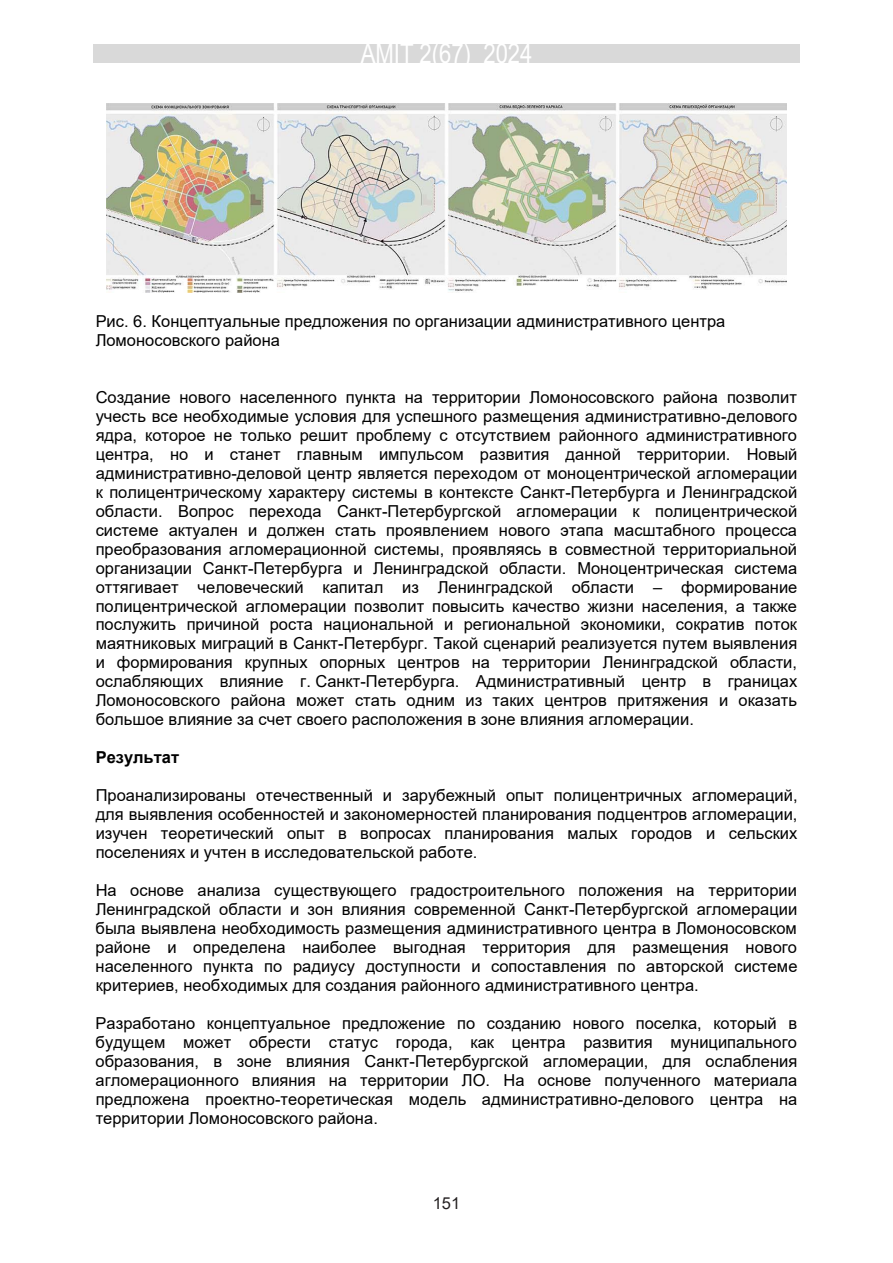
<style>
.page{position:relative;width:893px;height:1263px;background:#fff}
.page>*{position:absolute;margin:0;border:0;box-sizing:border-box;transform-origin:0 0}
.t1{font:27px "Arial Narrow";color:#fff}
.t2{font:16.5px/19px "Arial";color:#000;text-align:justify}
.t3{font:700 16.5px "Arial";color:#000}
.t4{font:16.5px "Arial";color:#231f20}
</style>
<div class="page">
<div style="left:93px;top:44px;width:707px;height:19px;background:#d9d9d9"></div>
<img style="left:106px;top:104px;width:681px;height:188px">
<h1 class="t1" style="left:361px;top:34px;width:173px">AMIT 2(67) 2024</h1>
<p class="t2" style="left:96px;top:311px;width:631px">Рис. 6. Концептуальные предложения по организации административного центра<br>Ломоносовского района</p>
<p class="t2" style="left:96px;top:387px;width:703px">Создание нового населенного пункта на территории Ломоносовского района позволит учесть все необходимые условия для успешного размещения административно-делового ядра, которое не только решит проблему с отсутствием районного административного центра, но и станет главным импульсом развития данной территории. Новый административно-деловой центр является переходом от моноцентрической агломерации к полицентрическому характеру системы в контексте Санкт-Петербурга и Ленинградской области. Вопрос перехода Санкт-Петербургской агломерации к полицентрической системе актуален и должен стать проявлением нового этапа масштабного процесса преобразования агломерационной системы, проявляясь в совместной территориальной организации Санкт-Петербурга и Ленинградской области. Моноцентрическая система оттягивает человеческий капитал из Ленинградской области – формирование полицентрической агломерации позволит повысить качество жизни населения, а также послужить причиной роста национальной и региональной экономики, сократив поток маятниковых миграций в Санкт-Петербург. Такой сценарий реализуется путем выявления и формирования крупных опорных центров на территории Ленинградской области, ослабляющих влияние г. Санкт-Петербурга. Административный центр в границах Ломоносовского района может стать одним из таких центров притяжения и оказать большое влияние за счет своего расположения в зоне влияния агломерации.</p>
<p class="t3" style="left:96px;top:746px;width:85px">Результат</p>
<p class="t2" style="left:96px;top:786px;width:703px">Проанализированы отечественный и зарубежный опыт полицентричных агломераций, для выявления особенностей и закономерностей планирования подцентров агломерации, изучен теоретический опыт в вопросах планирования малых городов и сельских поселениях и учтен в исследовательской работе.</p>
<p class="t2" style="left:96px;top:881px;width:703px">На основе анализа существующего градостроительного положения на территории Ленинградской области и зон влияния современной Санкт-Петербургской агломерации была выявлена необходимость размещения административного центра в Ломоносовском районе и определена наиболее выгодная территория для размещения нового населенного пункта по радиусу доступности и сопоставления по авторской системе критериев, необходимых для создания районного административного центра.</p>
<p class="t2" style="left:96px;top:1014px;width:703px">Разработано концептуальное предложение по созданию нового поселка, который в будущем может обрести статус города, как центра развития муниципального образования, в зоне влияния Санкт-Петербургской агломерации, для ослабления агломерационного влияния на территории ЛО. На основе полученного материала предложена проектно-теоретическая модель административно-делового центра на территории Ломоносовского района.</p>
<p class="t4" style="left:433px;top:1191px;width:29px">151</p>
</div>
